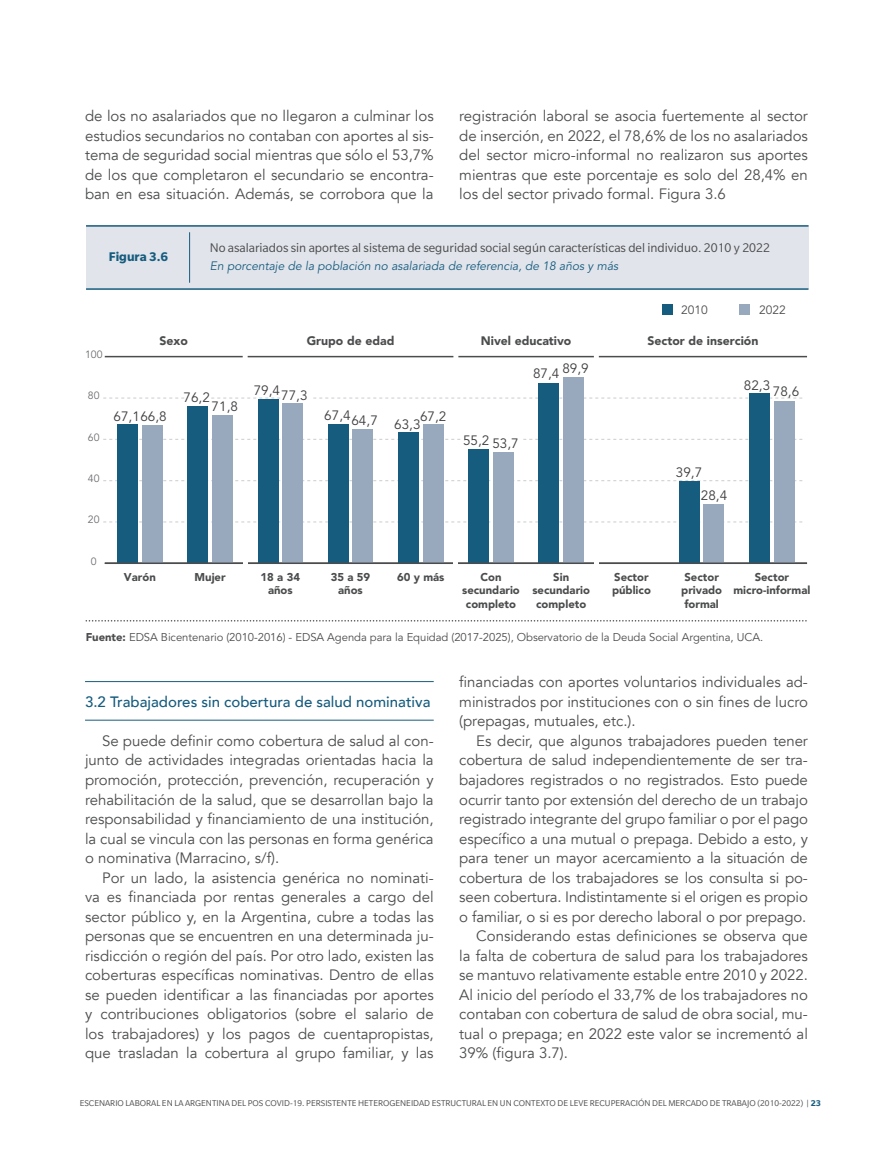
<style>
.page{position:relative;width:893px;height:1149px;background:#fff}
.page>*{position:absolute;margin:0;border:0;box-sizing:border-box;transform-origin:0 0}
.bloque-texto{font:15px/19.5px "Avenir";color:#4b4c4d;text-align:justify}
.subtítulos{font:500 15px "Avenir";color:#165c7e}
.t1{font:13.65px "Slate";color:#4b4c4d}
.t2{font:700 13.65px "Slate";color:#165c7e}
.t3{font:13.5px "Avenir";letter-spacing:.005em;color:#3e3e3f}
.t4{font:900 12.3px "Avenir";color:#4b4c4d}
.t5{font:italic 12.15px "Avenir";color:#165c7e}
.t6{font:12px "Avenir";color:#4b4c4d}
.t7{font:900 11.25px/13.5px "Avenir";color:#4b4c4d;text-align:center}
.t8{font:11.25px "Avenir";letter-spacing:-.005em;color:#4b4c4d}
.t9{font:10.5px "Avenir";color:#6c6d70}
.t10{font:9.15px "Slate";color:#4b4c4d}
.s1{font-weight:900}
.s2{font-weight:700;color:#165c7e}
</style>
<div class="page">
<svg style="left:86px;top:620px;width:721px;height:1px"></svg>
<div style="left:86px;top:226px;width:722px;height:63px;background:#e1e4eb"></div>
<hr style="left:86px;top:225px;width:722px;height:1px;background:#165c7e">
<hr style="left:86px;top:288px;width:722px;height:2px;background:#165c7e">
<hr style="left:189px;top:232px;width:1px;height:51px;background:#165c7e">
<svg style="left:103px;top:521px;width:699px;height:1px"></svg>
<svg style="left:103px;top:480px;width:700px;height:1px"></svg>
<svg style="left:103px;top:438px;width:700px;height:2px"></svg>
<svg style="left:103px;top:397px;width:699px;height:1px"></svg>
<div style="left:142px;top:425px;width:21px;height:138px;background:#98a8bd"></div>
<div style="left:212px;top:415px;width:21px;height:148px;background:#98a8bd"></div>
<div style="left:282px;top:403px;width:21px;height:160px;background:#98a8bd"></div>
<div style="left:352px;top:429px;width:21px;height:134px;background:#98a8bd"></div>
<div style="left:423px;top:424px;width:20px;height:139px;background:#98a8bd"></div>
<div style="left:493px;top:452px;width:21px;height:111px;background:#98a8bd"></div>
<div style="left:563px;top:377px;width:21px;height:186px;background:#98a8bd"></div>
<div style="left:703px;top:504px;width:21px;height:59px;background:#98a8bd"></div>
<div style="left:774px;top:401px;width:21px;height:162px;background:#98a8bd"></div>
<div style="left:117px;top:424px;width:21px;height:139px;background:#165c7e"></div>
<div style="left:187px;top:406px;width:21px;height:157px;background:#165c7e"></div>
<div style="left:258px;top:399px;width:20px;height:164px;background:#165c7e"></div>
<div style="left:328px;top:424px;width:21px;height:139px;background:#165c7e"></div>
<div style="left:398px;top:432px;width:21px;height:131px;background:#165c7e"></div>
<div style="left:468px;top:449px;width:21px;height:114px;background:#165c7e"></div>
<div style="left:538px;top:382px;width:21px;height:181px;background:#165c7e"></div>
<div style="left:679px;top:481px;width:21px;height:82px;background:#165c7e"></div>
<div style="left:749px;top:393px;width:21px;height:170px;background:#165c7e"></div>
<div style="left:662px;top:304px;width:11px;height:11px;background:#165c7e"></div>
<div style="left:739px;top:304px;width:10px;height:11px;background:#98a8bd"></div>
<hr style="left:105px;top:356px;width:138px;height:1px;background:#4b4c4d">
<hr style="left:458px;top:356px;width:136px;height:1px;background:#4b4c4d">
<hr style="left:599px;top:356px;width:208px;height:1px;background:#4b4c4d">
<hr style="left:248px;top:356px;width:205px;height:1px;background:#4b4c4d">
<hr style="left:105px;top:562px;width:702px;height:2px;background:#4b4c4d">
<div style="left:185px;top:395px;width:26px;height:6px;background:#fff"></div>
<div style="left:282px;top:395px;width:31px;height:6px;background:#fff"></div>
<hr style="left:462px;top:437px;width:59px;height:4px;background:#fff">
<hr style="left:85px;top:719px;width:349px;height:1px;background:#165c7e">
<hr style="left:85px;top:681px;width:349px;height:1px;background:#165c7e">
<p class="bloque-texto" style="left:85px;top:107px;width:350px">de los no asalariados que no llegaron a culminar los estudios secundarios no contaban con aportes al sis&shy;tema de seguridad social mientras que sólo el 53,7% de los que completaron el secundario se encontra&shy;ban en esa situación. Además, se corrobora que la</p>
<p class="bloque-texto" style="left:459px;top:107px;width:350px">registración laboral se asocia fuertemente al sector de inserción, en 2022, el 78,6% de los no asalariados del sector micro-informal no realizaron sus aportes mientras que este porcentaje es solo del 28,4% en los del sector privado formal. Figura 3.6</p>
<p class="t2" style="left:109px;top:249px;width:61px">Figura 3.6</p>
<p class="t1" style="left:210px;top:240px;width:562px">No asalariados sin aportes al sistema de seguridad social según características del individuo. 2010 y 2022</p>
<p class="t5" style="left:210px;top:258px;width:410px">En porcentaje de la población no asalariada de referencia, de 18 años y más</p>
<p class="t6" style="left:681px;top:302px;width:28px">2010</p>
<p class="t6" style="left:759px;top:302px;width:28px">2022</p>
<p class="t9" style="left:85px;top:348px;width:19px">100</p>
<p class="t9" style="left:88px;top:389px;width:13px">80</p>
<p class="t9" style="left:88px;top:430px;width:13px">60</p>
<p class="t9" style="left:88px;top:472px;width:13px">40</p>
<p class="t9" style="left:88px;top:513px;width:13px">20</p>
<p class="t4" style="left:160px;top:330px;width:30px">Sexo</p>
<p class="t4" style="left:307px;top:330px;width:89px">Grupo de edad</p>
<p class="t4" style="left:481px;top:330px;width:92px">Nivel educativo</p>
<p class="t4" style="left:647px;top:330px;width:112px">Sector de inserción</p>
<p class="t3" style="left:113px;top:408px;width:55px">67,166,8</p>
<p class="t3" style="left:254px;top:382px;width:28px">79,4</p>
<p class="t3" style="left:183px;top:389px;width:28px">76,2</p>
<p class="t3" style="left:281px;top:387px;width:28px">77,3</p>
<p class="t3" style="left:212px;top:398px;width:28px">71,8</p>
<p class="t3" style="left:324px;top:407px;width:28px">67,4</p>
<p class="t3" style="left:351px;top:412px;width:28px">64,7</p>
<p class="t3" style="left:420px;top:408px;width:28px">67,2</p>
<p class="t3" style="left:394px;top:416px;width:28px">63,3</p>
<p class="t3" style="left:562px;top:360px;width:28px">89,9</p>
<p class="t3" style="left:533px;top:365px;width:28px">87,4</p>
<p class="t3" style="left:463px;top:434px;width:57px">55,2 53,7</p>
<p class="t3" style="left:744px;top:377px;width:28px">82,3</p>
<p class="t3" style="left:773px;top:383px;width:28px">78,6</p>
<p class="t3" style="left:676px;top:464px;width:28px">39,7</p>
<p class="t3" style="left:701px;top:487px;width:28px">28,4</p>
<p class="t9" style="left:91px;top:554px;width:7px">0</p>
<p class="t7" style="left:124px;top:569px;width:33px">Varón</p>
<p class="t7" style="left:195px;top:569px;width:33px">Mujer</p>
<p class="t7" style="left:261px;top:569px;width:41px">18 a 34 años</p>
<p class="t7" style="left:331px;top:569px;width:41px">35 a 59</p>
<p class="t7" style="left:397px;top:569px;width:49px">60 y más</p>
<p class="t7" style="left:338px;top:583px;width:26px">años</p>
<p class="t7" style="left:462px;top:569px;width:59px">Con secundario completo</p>
<p class="t7" style="left:532px;top:569px;width:59px">Sin secundario completo</p>
<p class="t7" style="left:612px;top:569px;width:40px;text-align:left">Sector público</p>
<p class="t7" style="left:681px;top:569px;width:42px;text-align:left">Sector privado formal</p>
<p class="t7" style="left:733px;top:569px;width:78px">Sector micro-informal</p>
<p class="t8" style="left:86px;top:630px;width:679px"><span class="s1">Fuente:</span> EDSA Bicentenario (2010-2016) - EDSA Agenda para la Equidad (2017-2025), Observatorio de la Deuda Social Argentina, UCA.</p>
<p class="subtítulos" style="left:85px;top:688px;width:347px">3.2 Trabajadores sin cobertura de salud nominativa</p>
<p class="bloque-texto" style="left:85px;top:731px;width:350px;text-indent:17px">Se puede definir como cobertura de salud al con&shy;junto de actividades integradas orientadas hacia la promoción, protección, prevención, recuperación y rehabilitación de la salud, que se desarrollan bajo la responsabilidad y financiamiento de una institución, la cual se vincula con las personas en forma genérica o nominativa (Marracino, s/f).</p>
<p class="bloque-texto" style="left:85px;top:867px;width:350px;text-indent:17px">Por un lado, la asistencia genérica no nominati&shy;va es financiada por rentas generales a cargo del sector público y, en la Argentina, cubre a todas las personas que se encuentren en una determinada ju&shy;risdicción o región del país. Por otro lado, existen las coberturas específicas nominativas. Dentro de ellas se pueden identificar a las financiadas por aportes y contribuciones obligatorios (sobre el salario de los trabajadores) y los pagos de cuentapropistas, que trasladan la cobertura al grupo familiar, y las</p>
<p class="bloque-texto" style="left:459px;top:672px;width:350px">financiadas con aportes voluntarios individuales ad&shy;ministrados por instituciones con o sin fines de lucro (prepagas, mutuales, etc.).</p>
<p class="bloque-texto" style="left:459px;top:731px;width:350px;text-indent:17px">Es decir, que algunos trabajadores pueden tener cobertura de salud independientemente de ser tra&shy;bajadores registrados o no registrados. Esto puede ocurrir tanto por extensión del derecho de un trabajo registrado integrante del grupo familiar o por el pago específico a una mutual o prepaga. Debido a esto, y para tener un mayor acercamiento a la situación de cobertura de los trabajadores se los consulta si po&shy;seen cobertura. Indistintamente si el origen es propio o familiar, o si es por derecho laboral o por prepago.</p>
<p class="bloque-texto" style="left:459px;top:926px;width:350px;text-indent:17px">Considerando estas definiciones se observa que la falta de cobertura de salud para los trabajadores se mantuvo relativamente estable entre 2010 y 2022.<br>Al inicio del período el 33,7% de los trabajadores no contaban con cobertura de salud de obra social, mu&shy;tual o prepaga; en 2022 este valor se incrementó al 39% (figura 3.7).</p>
<p class="t10" style="left:80px;top:1098px;width:743px">ESCENARIO LABORAL EN LA ARGENTINA DEL POS COVID-19. PERSISTENTE HETEROGENEIDAD ESTRUCTURAL EN UN CONTEXTO DE LEVE RECUPERACIÓN DEL MERCADO DE TRABAJO (2010-2022) | <span class="s2">23</span></p>
</div>
